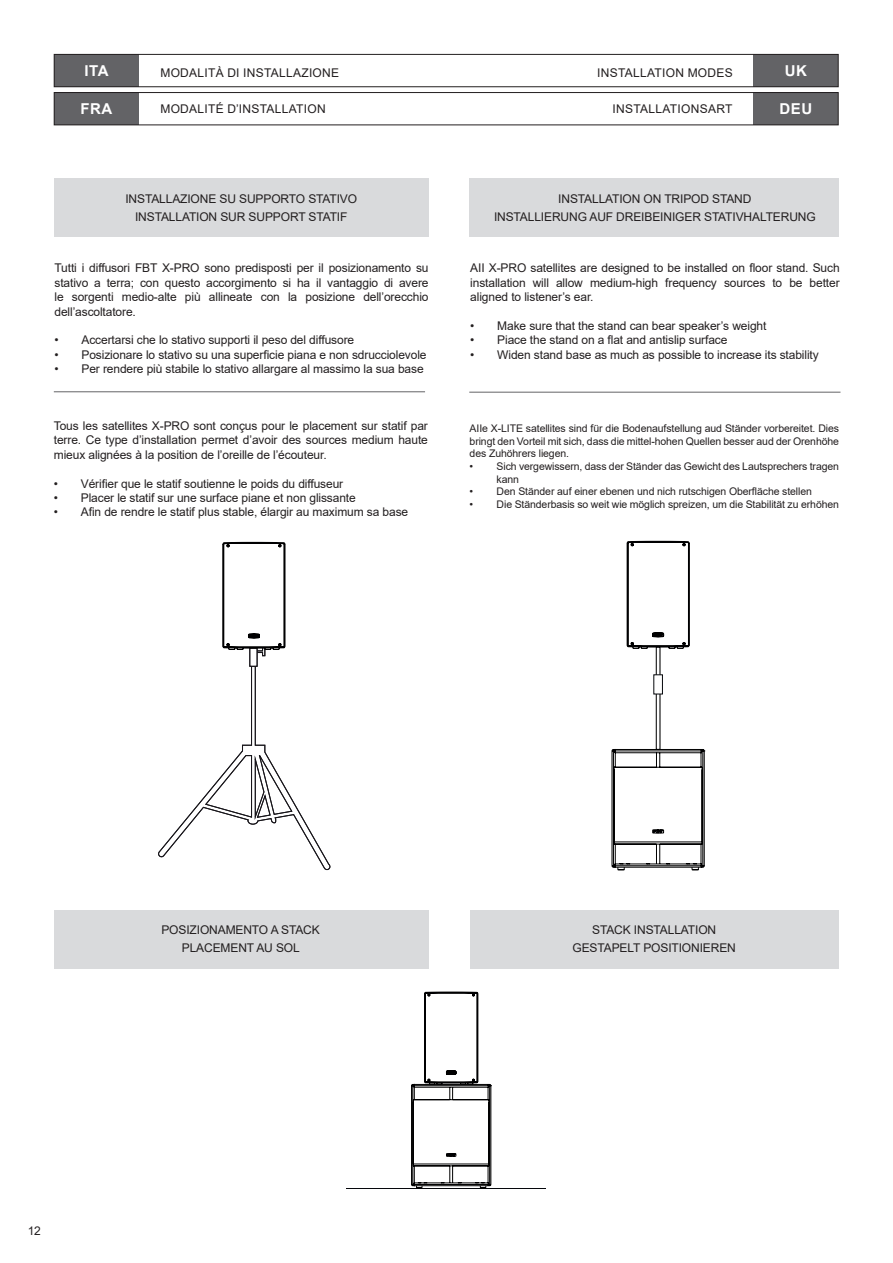
<style>
.page{position:relative;width:893px;height:1263px;background:#fff}
.page>*{position:absolute;margin:0;border:0;box-sizing:border-box;transform-origin:0 0}
.t1{font:700 15px "Arial";letter-spacing:.035em;color:#fff}
.t2{font:12px/14.4px "Arial";letter-spacing:-.01em;color:#231f20;text-align:justify}
.t3{font:12px "Arial";letter-spacing:.025em;color:#231f20}
.t4{font:10.5px/12.6px "Arial";letter-spacing:-.01em;color:#231f20;text-align:justify}
</style>
<div class="page">
<div style="left:54px;top:54px;width:85px;height:33px;background:#636366"></div>
<div style="left:54px;top:92px;width:85px;height:33px;background:#636366"></div>
<div style="left:753px;top:54px;width:85px;height:33px;background:#636366"></div>
<div style="left:753px;top:92px;width:85px;height:33px;background:#636366"></div>
<div style="left:54px;top:92px;width:784px;height:33px;border:1px solid #231f20"></div>
<div style="left:54px;top:54px;width:784px;height:33px;border:1px solid #231f20"></div>
<div style="left:54px;top:179px;width:375px;height:58px;background:#d9dadc"></div>
<div style="left:470px;top:179px;width:369px;height:58px;background:#d9dadc"></div>
<div style="left:54px;top:910px;width:375px;height:58px;background:#d9dadc"></div>
<div style="left:471px;top:910px;width:368px;height:58px;background:#d9dadc"></div>
<hr style="left:54px;top:391px;width:371px;height:1px;background:#636366">
<hr style="left:469px;top:392px;width:371px;height:1px;background:#636366">
<svg style="left:158px;top:542px;width:172px;height:328px"></svg>
<svg style="left:612px;top:541px;width:93px;height:329px"></svg>
<hr style="left:347px;top:1188px;width:199px;height:1px;background:#06080c">
<svg style="left:411px;top:992px;width:81px;height:196px"></svg>
<p class="t1" style="left:84px;top:60px;width:26px">ITA</p>
<p class="t1" style="left:80px;top:98px;width:33px">FRA</p>
<p class="t3" style="left:160px;top:65px;width:180px">MODALITÀ DI INSTALLAZIONE</p>
<p class="t3" style="left:597px;top:65px;width:137px">INSTALLATION MODES</p>
<p class="t3" style="left:160px;top:100px;width:167px">MODALITÉ D’INSTALLATION</p>
<p class="t3" style="left:613px;top:100px;width:121px">INSTALLATIONSART</p>
<p class="t1" style="left:785px;top:60px;width:24px">UK</p>
<p class="t1" style="left:780px;top:98px;width:34px">DEU</p>
<p class="t2" style="left:125px;top:192px;width:233px">INSTALLAZIONE SU SUPPORTO STATIVO</p>
<p class="t2" style="left:135px;top:210px;width:214px">INSTALLATION SUR SUPPORT STATIF</p>
<p class="t2" style="left:558px;top:191px;width:195px">INSTALLATION ON TRIPOD STAND</p>
<p class="t2" style="left:494px;top:209px;width:323px">INSTALLIERUNG AUF DREIBEINIGER STATIVHALTERUNG</p>
<p class="t2" style="left:54px;top:261px;width:376px">Tutti i diffusori FBT X-PRO sono predisposti per il posizionamento su stativo a terra; con questo accorgimento si ha il vantaggio di avere le sorgenti medio-alte più allineate con la posizione dell’orecchio dell’ascoltatore.</p>
<p class="t2" style="left:54px;top:333px;width:301px">• Accertarsi che lo stativo supporti il peso del diffusore</p>
<p class="t2" style="left:54px;top:347px;width:374px">• Posizionare lo stativo su una superficie piana e non sdrucciolevole</p>
<p class="t2" style="left:54px;top:362px;width:371px">• Per rendere più stabile lo stativo allargare al massimo la sua base</p>
<p class="t2" style="left:54px;top:418px;width:376px">Tous les satellites X-PRO sont conçus pour le placement sur statif par terre. Ce type d’installation permet d’avoir des sources medium haute mieux alignées à la position de l’oreille de l’écouteur.</p>
<p class="t2" style="left:54px;top:476px;width:291px">• Vérifier que le statif soutienne le poids du diffuseur</p>
<p class="t2" style="left:54px;top:490px;width:303px">• Placer le statif sur une surface piane et non glissante</p>
<p class="t2" style="left:54px;top:505px;width:356px">• Afin de rendre le statif plus stable, élargir au maximum sa base</p>
<p class="t2" style="left:470px;top:261px;width:371px">AII X-PRO satellites are designed to be installed on floor stand. Such installation will allow medium-high frequency sources to be better aligned to listener’s ear.</p>
<p class="t2" style="left:470px;top:318px;width:298px">• Make sure that the stand can bear speaker’s weight</p>
<p class="t2" style="left:470px;top:333px;width:259px">• Piace the stand on a flat and antislip surface</p>
<p class="t2" style="left:470px;top:347px;width:350px">• Widen stand base as much as possible to increase its stability</p>
<p class="t4" style="left:470px;top:422px;width:371px">AIIe X-LITE satellites sind für die Bodenaufstellung aud Ständer vorbereitet. Dies bringt den Vorteil mit sich, dass die mittel-hohen Quellen besser aud der Orenhöhe des Zuhöhrers liegen.</p>
<p class="t4" style="left:497px;top:460px;width:344px;text-indent:-27px">• Sich vergewissern, dass der Ständer das Gewicht des Lautsprechers tragen kann</p>
<p class="t4" style="left:470px;top:485px;width:344px">• Den Ständer auf einer ebenen und nich rutschigen Oberfläche stellen</p>
<p class="t4" style="left:470px;top:498px;width:371px">• Die Ständerbasis so weit wie möglich spreizen, um die Stabilität zu erhöhen</p>
<p class="t2" style="left:28px;top:1223px;width:15px">12</p>
<p class="t2" style="left:161px;top:923px;width:160px">POSIZIONAMENTO A STACK</p>
<p class="t2" style="left:182px;top:941px;width:120px">PLACEMENT AU SOL</p>
<p class="t2" style="left:592px;top:922px;width:125px">STACK INSTALLATION</p>
<p class="t2" style="left:572px;top:940px;width:165px">GESTAPELT POSITIONIEREN</p>
</div>
